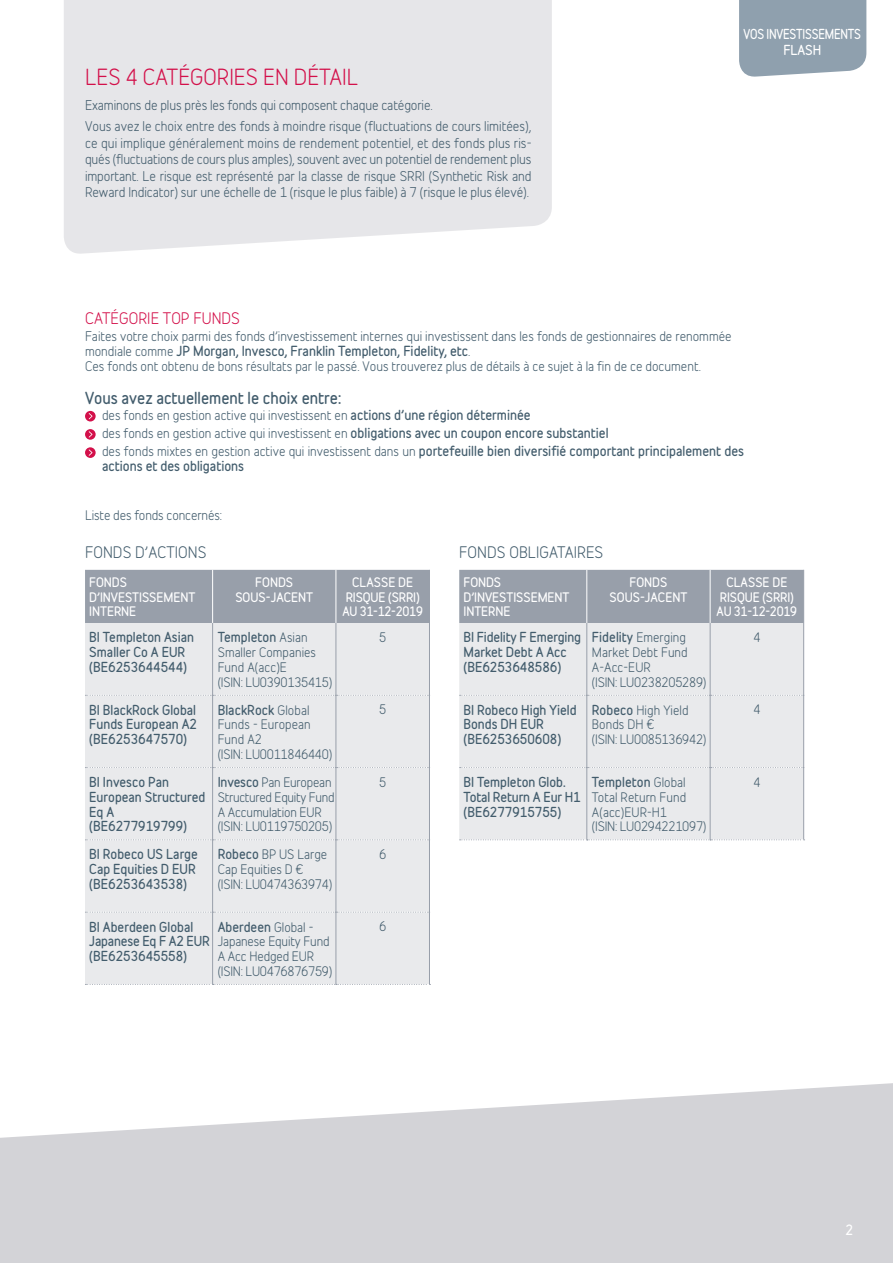
<style>
.page{position:relative;width:893px;height:1263px;background:#fff}
.page>*{position:absolute;margin:0;border:0;box-sizing:border-box;transform-origin:0 0}
.t1{font:21px "Belfius Alternative";color:#d3104a}
.t2{font:700 15px "Belfius Alternative";color:#425c6c}
.t3{font:15px "Belfius Alternative";letter-spacing:.005em;color:#425c6c}
.t4{font:15px "Belfius Alternative";letter-spacing:.005em;color:#d3104a}
.t5{font:12.75px/16.5px "Belfius Alternative";letter-spacing:-.005em;color:#425c6c}
.t6{font:700 12.75px "Belfius Alternative";color:#fff}
.t7{font:12.6px/15px "Belfius Alternative";color:#425c6c}
.t8{font:700 12.6px "Belfius Alternative";color:#425c6c}
.t9{font:700 12.3px/14.9px "Belfius Alternative";color:#425c6c}
.t10{font:12.3px/14.9px "Belfius Alternative";letter-spacing:-.015em;color:#425c6c}
.t11{font:12.3px/14.9px "Belfius Alternative";letter-spacing:.005em;color:#425c6c}
.t12{font:700 12.3px/16.5px "Belfius Alternative";letter-spacing:-.02em;color:#fff;text-align:center;scale:.9 1}
.t13{font:700 11.7px/14.1px "Belfius Alternative";letter-spacing:-.005em;color:#fff;text-align:center}
.s1{font-weight:700}
</style>
<div class="page">
<svg style="left:0;top:1083px;width:893px;height:180px;fill:#d3d3d7"></svg>
<div style="left:64px;top:0;width:488px;height:254px;background:#e6e6e9"></div>
<div style="left:85px;top:411px;width:11px;height:10px;background:#d3104a;border-radius:50%"></div>
<svg style="left:89px;top:413px;width:3px;height:6px"></svg>
<svg style="left:85px;top:429px;width:11px;height:11px"></svg>
<svg style="left:89px;top:431px;width:3px;height:6px"></svg>
<svg style="left:85px;top:447px;width:11px;height:11px"></svg>
<svg style="left:89px;top:449px;width:3px;height:7px"></svg>
<div style="left:739px;top:0;width:127px;height:77px;background:#8fa0ae"></div>
<div style="left:85px;top:570px;width:344px;height:53px;background:#989faa"></div>
<div style="left:85px;top:623px;width:344px;height:361px;background:#e9eaec"></div>
<svg style="left:85px;top:695px;width:344px;height:1px"></svg>
<svg style="left:85px;top:767px;width:344px;height:1px"></svg>
<svg style="left:85px;top:839px;width:344px;height:1px"></svg>
<svg style="left:85px;top:912px;width:344px;height:1px"></svg>
<svg style="left:85px;top:984px;width:345px;height:1px"></svg>
<hr style="left:212px;top:570px;width:1px;height:53px;background:#fff">
<hr style="left:336px;top:570px;width:1px;height:53px;background:#fff">
<hr style="left:212px;top:623px;width:1px;height:72px;background:#989faa">
<hr style="left:336px;top:623px;width:1px;height:72px;background:#989faa">
<hr style="left:429px;top:623px;width:1px;height:72px;background:#989faa">
<hr style="left:212px;top:695px;width:1px;height:72px;background:#989faa">
<hr style="left:336px;top:695px;width:1px;height:72px;background:#989faa">
<hr style="left:429px;top:695px;width:1px;height:72px;background:#989faa">
<hr style="left:212px;top:767px;width:1px;height:73px;background:#989faa">
<hr style="left:336px;top:767px;width:1px;height:73px;background:#989faa">
<hr style="left:429px;top:767px;width:1px;height:73px;background:#989faa">
<hr style="left:212px;top:840px;width:1px;height:72px;background:#989faa">
<hr style="left:336px;top:840px;width:1px;height:72px;background:#989faa">
<hr style="left:429px;top:840px;width:1px;height:72px;background:#989faa">
<hr style="left:212px;top:912px;width:1px;height:72px;background:#989faa">
<hr style="left:336px;top:912px;width:1px;height:72px;background:#989faa">
<hr style="left:429px;top:912px;width:1px;height:72px;background:#989faa">
<hr style="left:429px;top:570px;width:1px;height:53px;background:#989faa">
<div style="left:459px;top:570px;width:344px;height:53px;background:#989faa"></div>
<div style="left:459px;top:623px;width:344px;height:217px;background:#e9eaec"></div>
<svg style="left:460px;top:695px;width:343px;height:1px"></svg>
<svg style="left:460px;top:767px;width:343px;height:1px"></svg>
<svg style="left:460px;top:839px;width:345px;height:1px"></svg>
<hr style="left:586px;top:570px;width:1px;height:53px;background:#fff">
<hr style="left:710px;top:570px;width:1px;height:53px;background:#fff">
<hr style="left:586px;top:623px;width:1px;height:72px;background:#989faa">
<hr style="left:710px;top:623px;width:1px;height:72px;background:#989faa">
<hr style="left:803px;top:623px;width:1px;height:72px;background:#989faa">
<hr style="left:586px;top:695px;width:1px;height:72px;background:#989faa">
<hr style="left:710px;top:695px;width:1px;height:72px;background:#989faa">
<hr style="left:803px;top:695px;width:1px;height:72px;background:#989faa">
<hr style="left:586px;top:767px;width:1px;height:72px;background:#989faa">
<hr style="left:710px;top:767px;width:1px;height:72px;background:#989faa">
<hr style="left:803px;top:767px;width:1px;height:72px;background:#989faa">
<hr style="left:803px;top:570px;width:1px;height:53px;background:#989faa">
<h1 class="t1" style="left:85px;top:60px;width:275px">LES 4 CATÉGORIES EN DÉTAIL</h1>
<p class="t5" style="left:85px;top:94px;width:448px;line-height:20.7px">Examinons de plus près les fonds qui composent chaque catégorie.<br>Vous avez le choix entre des fonds à moindre risque (fluctuations de cours limitées),</p>
<p class="t5" style="left:85px;top:133px;width:448px;text-align:justify">ce qui implique généralement moins de rendement potentiel, et des fonds plus ris&shy;qués (fluctuations de cours plus amples), souvent avec un potentiel de rendement plus important. Le risque est représenté par la classe de risque SRRI (Synthetic Risk and Reward Indicator) sur une échelle de 1 (risque le plus faible) à 7 (risque le plus élevé).</p>
<p class="t12" style="left:744px;top:25px;width:132px">VOS INVESTISSEMENTS<br>FLASH</p>
<p class="t4" style="left:85px;top:305px;width:157px">CATÉGORIE TOP FUNDS</p>
<p class="t7" style="left:85px;top:327px;width:648px">Faites votre choix parmi des fonds d’investissement internes qui investissent dans les fonds de gestionnaires de renommée mondiale comme <span class="s1">JP Morgan, Invesco, Franklin Templeton, Fidelity, etc</span>.<br>Ces fonds ont obtenu de bons résultats par le passé. Vous trouverez plus de détails à ce sujet à la fin de ce document.</p>
<p class="t2" style="left:85px;top:386px;width:258px">Vous avez actuellement le choix entre:</p>
<p class="t7" style="left:102px;top:405px;width:644px;line-height:18.1px">des fonds en gestion active qui investissent en <span class="s1">actions d’une région déterminée<br></span>des fonds en gestion active qui investissent en <span class="s1">obligations avec un coupon encore substantiel<br></span>des fonds mixtes en gestion active qui investissent dans un <span class="s1">portefeuille bien diversifié comportant principalement des</span></p>
<p class="t8" style="left:102px;top:457px;width:144px">actions et des obligations</p>
<p class="t7" style="left:85px;top:506px;width:139px">Liste des fonds concernés:</p>
<p class="t3" style="left:85px;top:539px;width:123px">FONDS D’ACTIONS</p>
<p class="t3" style="left:459px;top:539px;width:146px">FONDS OBLIGATAIRES</p>
<p class="t13" style="left:89px;top:575px;width:108px;text-align:left">FONDS<br>D’INVESTISSEMENT<br>INTERNE</p>
<p class="t13" style="left:235px;top:575px;width:79px">FONDS<br>SOUS-JACENT</p>
<p class="t13" style="left:342px;top:575px;width:82px">CLASSE DE<br>RISQUE (SRRI)<br>AU 31-12-2019</p>
<p class="t9" style="left:89px;top:630px;width:106px">BI Templeton Asian<br>Smaller Co A EUR (BE6253644544)</p>
<p class="t10" style="left:218px;top:629px;width:116px"><span class="s1">Templeton</span> Asian<br>Smaller Companies<br>Fund A(acc)E<br>(ISIN: LU0390135415)</p>
<p class="t10" style="left:379px;top:629px;width:9px">5</p>
<p class="t9" style="left:89px;top:702px;width:109px;text-align:justify">BI BlackRock Global Funds European A2 (BE6253647570)</p>
<p class="t11" style="left:218px;top:701px;width:116px"><span class="s1">BlackRock</span> Global<br>Funds - European<br>Fund A2<br>(ISIN: LU0011846440)</p>
<p class="t10" style="left:379px;top:701px;width:9px">5</p>
<p class="t9" style="left:89px;top:774px;width:118px">BI Invesco Pan<br>European Structured<br>Eq A (BE6277919799)</p>
<p class="t10" style="left:218px;top:773px;width:118px"><span class="s1">Invesco</span> Pan European<br>Structured Equity Fund<br>A Accumulation EUR (ISIN: LU0119750205)</p>
<p class="t10" style="left:379px;top:773px;width:9px">5</p>
<p class="t9" style="left:89px;top:846px;width:110px">BI Robeco US Large<br>Cap Equities D EUR (BE6253643538)</p>
<p class="t10" style="left:218px;top:846px;width:116px"><span class="s1">Robeco</span> BP US Large<br>Cap Equities D €<br>(ISIN: LU0474363974)</p>
<p class="t10" style="left:379px;top:845px;width:9px">6</p>
<p class="t9" style="left:89px;top:919px;width:122px">BI Aberdeen Global<br>Japanese Eq F A2 EUR (BE6253645558)</p>
<p class="t10" style="left:218px;top:918px;width:116px"><span class="s1">Aberdeen</span> Global -<br>Japanese Equity Fund<br>A Acc Hedged EUR (ISIN: LU0476876759)</p>
<p class="t10" style="left:379px;top:918px;width:9px">6</p>
<p class="t13" style="left:463px;top:575px;width:108px;text-align:left">FONDS<br>D’INVESTISSEMENT<br>INTERNE</p>
<p class="t13" style="left:610px;top:575px;width:79px">FONDS<br>SOUS-JACENT</p>
<p class="t13" style="left:717px;top:575px;width:82px">CLASSE DE<br>RISQUE (SRRI)<br>AU 31-12-2019</p>
<p class="t9" style="left:463px;top:630px;width:119px">BI Fidelity F Emerging<br>Market Debt A Acc (BE6253648586)</p>
<p class="t11" style="left:592px;top:629px;width:116px"><span class="s1">Fidelity</span> Emerging<br>Market Debt Fund<br>A-Acc-EUR<br>(ISIN: LU0238205289)</p>
<p class="t10" style="left:753px;top:629px;width:9px">4</p>
<p class="t9" style="left:463px;top:702px;width:115px">BI Robeco High Yield<br>Bonds DH EUR (BE6253650608)</p>
<p class="t10" style="left:592px;top:701px;width:116px"><span class="s1">Robeco</span> High Yield<br>Bonds DH €<br>(ISIN: LU0085136942)</p>
<p class="t10" style="left:753px;top:701px;width:9px">4</p>
<p class="t9" style="left:463px;top:774px;width:119px">BI Templeton Glob.<br>Total Return A Eur H1 (BE6277915755)</p>
<p class="t11" style="left:592px;top:773px;width:116px"><span class="s1">Templeton</span> Global<br>Total Return Fund<br>A(acc)EUR-H1<br>(ISIN: LU0294221097)</p>
<p class="t10" style="left:753px;top:773px;width:9px">4</p>
<p class="t6" style="left:845px;top:1220px;width:9px">2</p>
</div>
